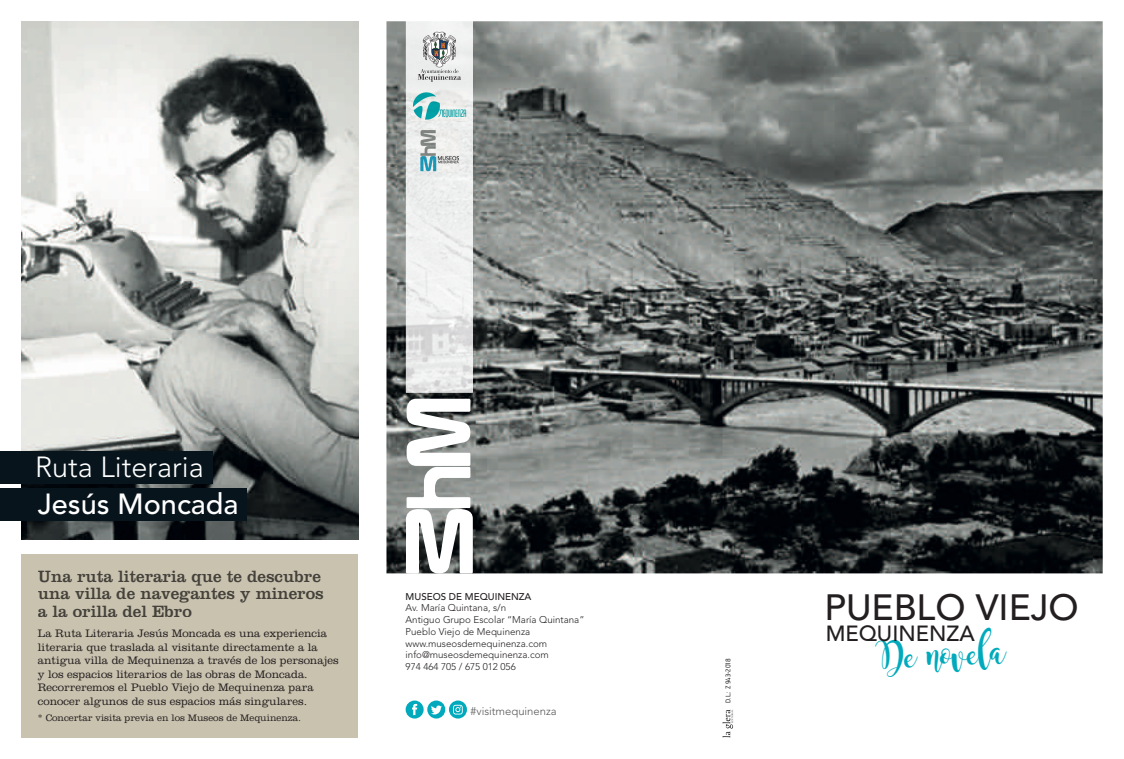
<style>
.page{position:relative;width:1124px;height:759px;background:#fff}
.page>*{position:absolute;margin:0;border:0;box-sizing:border-box;transform-origin:0 0}
.t1{font:500 36.25px "Avenir LT Std";color:#231f20}
.t2{font:300 28.88px "Avenir LT Std";color:#fff}
.t3{font:500 28.88px "Avenir LT Std";color:#fff}
.t4{font:26.88px "Magnolia Sky";color:#00aabc}
.t5{font:500 21.75px "Avenir LT Std";color:#231f20}
.t6{font:17px/17.2px "Clarendon LT Std";color:#43413a}
.t7{font:300 11.25px/13.5px "Clarendon LT Std";color:#231f20}
.t8{font:300 11.25px "Avenir LT Std";color:#57585a}
.t9{font:300 9.75px/11.8px "Avenir LT Std";color:#231f20}
.t10{font:300 9.75px "Clarendon LT Std";color:#231f20}
.t11{font:500 9.75px "Avenir LT Std";color:#231f20}
.t12{font:7.12px "Sinews Sans Pro";color:#231f20}
</style>
<div class="page">
<img style="left:386px;top:21px;width:716px;height:552px">
<img style="left:406px;top:21px;width:67px;height:371px">
<img style="left:412px;top:91px;width:55px;height:29px">
<svg style="left:406px;top:398px;width:67px;height:175px"></svg>
<svg style="left:405px;top:700px;width:62px;height:18px"></svg>
<img style="left:21px;top:21px;width:337px;height:518px">
<div style="left:21px;top:554px;width:337px;height:183px;background:#c9c2af"></div>
<div style="left:0;top:451px;width:212px;height:32px;background:#07141c"></div>
<div style="left:0;top:487px;width:247px;height:33px;background:#07141c"></div>
<svg style="left:722px;top:709px;width:11px;height:28px"></svg>
<img style="left:419px;top:130px;width:40px;height:41px">
<svg style="left:418px;top:32px;width:43px;height:50px"></svg>
<h2 class="t2" style="left:35px;top:450px;width:170px">Ruta Literaria</h2>
<h2 class="t3" style="left:38px;top:487px;width:202px">Jesús Moncada</h2>
<h3 class="t6" style="left:38px;top:567px;width:287px">Una ruta literaria que te descubre una villa de navegantes y mineros a la orilla del Ebro</h3>
<p class="t7" style="left:38px;top:626px;width:302px">La Ruta Literaria Jesús Moncada es una experiencia literaria que traslada al visitante directamente a la antigua villa de Mequinenza a través de los personajes y los espacios literarios de las obras de Moncada.<br>Recorreremos el Pueblo Viejo de Mequinenza para conocer algunos de sus espacios más singulares.</p>
<p class="t10" style="left:38px;top:712px;width:265px">* Concertar visita previa en los Museos de Mequinenza.</p>
<p class="t11" style="left:405px;top:590px;width:127px">MUSEOS DE MEQUINENZA</p>
<p class="t9" style="left:405px;top:602px;width:180px">Av. María Quintana, s/n<br>Antiguo Grupo Escolar “María Quintana”<br>Pueblo Viejo de Mequinenza www.museosdemequinenza.com info@museosdemequinenza.com<br>974 464 705 / 675 012 056</p>
<p class="t8" style="left:470px;top:704px;width:88px">#visitmequinenza</p>
<p class="t12" style="left:724px;top:702px;width:45px;rotate:-90deg">D.L.: Z 943-2018</p>
<h1 class="t1" style="left:824px;top:586px;width:255px">PUEBLO VIEJO</h1>
<h3 class="t5" style="left:825px;top:620px;width:150px">MEQUINENZA</h3>
<h3 class="t4" style="left:878px;top:644px;width:129px;rotate:-3deg">De novela</h3>
</div>
